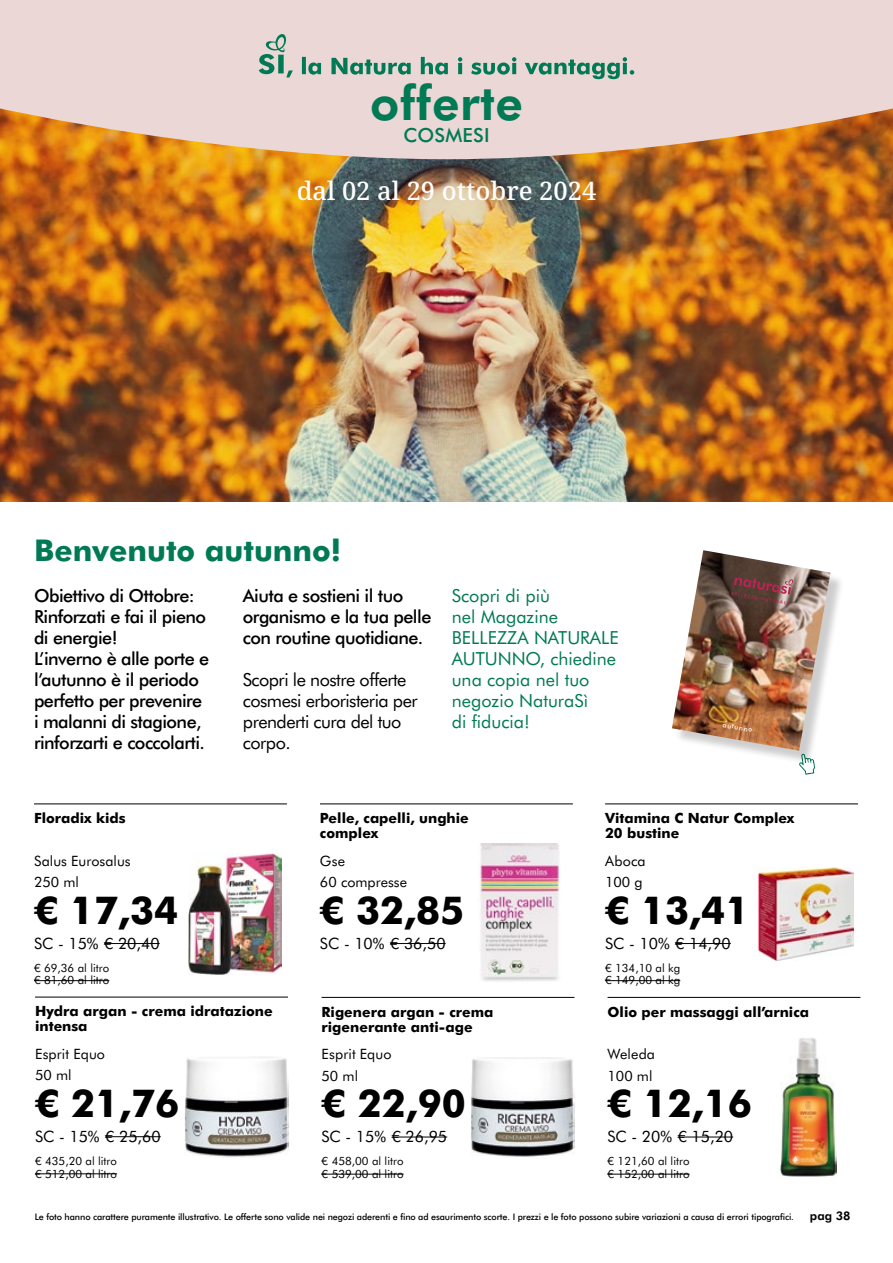
<style>
.page{position:relative;width:893px;height:1263px;background:#fff}
.page>*{position:absolute;margin:0;border:0;box-sizing:border-box;transform-origin:0 0}
.t1{font:700 48px "Futura BT";letter-spacing:.01em;color:#007a54}
.t2{font:800 38.4px "Futura BT";color:#000}
.t3{font:800 30px "Futura BT";color:#007a54}
.t4{font:500 25.5px "Noto Serif";color:#fff}
.t5{font:500 19.5px "Futura BT";letter-spacing:.01em;color:#007a54}
.t6{font:500 18px/21px "Futura BT";letter-spacing:-.03em;color:#000}
.t7{font:18px/21px "Futura BT";color:#007a54}
.t8{font:18px/21px "Futura BT";letter-spacing:-.03em;color:#000}
.t9{font:15.6px "Futura BT";color:#000}
.t10{font:14.25px "Futura BT";color:#000}
.t11{font:800 14.1px/15px "Futura BT";color:#000}
.t12{font:700 12px "Futura BT";color:#000}
.t13{font:11.4px/12.8px "Futura BT";color:#000}
.t14{font:500 9px "Futura BT";letter-spacing:-.01em;color:#000}
.t15{font:500 6.75px "Futura BT";color:#fff}
.t16{font:500 4.5px "Futura BT";color:#b92454}
</style>
<div class="page">
<img style="left:0;top:159px;width:893px;height:343px">
<svg style="left:0;top:0;width:893px;height:159px;fill:#ead7d6"></svg>
<svg style="left:800px;top:766px;width:15px;height:9px"></svg>
<div style="left:675px;top:553px;width:170px;height:213px;background:#000;opacity:.2"></div>
<img style="left:672px;top:550px;width:158px;height:201px">
<svg style="left:734px;top:577px;width:59px;height:18px"></svg>
<svg style="left:259px;top:33px;width:375px;height:46px"></svg>
<div style="left:278px;top:55px;width:6px;height:18px;background:#007a54"></div>
<img style="left:184px;top:1057px;width:104px;height:100px">
<hr style="left:105px;top:1136px;width:56px;height:1px;background:#000">
<hr style="left:35px;top:1173px;width:82px;height:1px;background:#000">
<hr style="left:35px;top:997px;width:253px;height:1px;background:#000">
<img style="left:471px;top:1057px;width:104px;height:100px">
<hr style="left:392px;top:1136px;width:55px;height:1px;background:#000">
<hr style="left:322px;top:1174px;width:82px;height:1px;background:#000">
<hr style="left:322px;top:997px;width:252px;height:1px;background:#000">
<img style="left:781px;top:1038px;width:55px;height:139px">
<hr style="left:678px;top:1136px;width:55px;height:1px;background:#000">
<hr style="left:608px;top:1174px;width:82px;height:1px;background:#000">
<hr style="left:608px;top:997px;width:252px;height:1px;background:#000">
<img style="left:189px;top:854px;width:92px;height:120px">
<hr style="left:104px;top:943px;width:56px;height:1px;background:#000">
<hr style="left:34px;top:980px;width:75px;height:1px;background:#000">
<hr style="left:34px;top:804px;width:253px;height:1px;background:#000">
<img style="left:479px;top:844px;width:81px;height:138px">
<hr style="left:390px;top:943px;width:56px;height:1px;background:#000">
<hr style="left:320px;top:804px;width:253px;height:1px;background:#000">
<img style="left:759px;top:867px;width:95px;height:94px">
<hr style="left:675px;top:943px;width:56px;height:1px;background:#000">
<hr style="left:605px;top:980px;width:75px;height:1px;background:#000">
<hr style="left:605px;top:804px;width:253px;height:1px;background:#000">
<h1 class="t1" style="left:370px;top:69px;width:154px">offerte</h1>
<p class="t5" style="left:403px;top:122px;width:88px">COSMESI</p>
<h3 class="t4" style="left:297px;top:173px;width:301px">dal 02 al 29 ottobre 2024</h3>
<h3 class="t3" style="left:34px;top:529px;width:309px">Benvenuto autunno!</h3>
<p class="t6" style="left:34px;top:584px;width:177px">Obiettivo di Ottobre:<br>Rinforzati e fai il pieno di energie!<br>L’inverno è alle porte e l’autunno è il periodo perfetto per prevenire i malanni di stagione, rinforzarti e coccolarti.</p>
<p class="t6" style="left:243px;top:584px;width:190px">Aiuta e sostieni il tuo organismo e la tua pelle con routine quotidiane.</p>
<p class="t8" style="left:243px;top:669px;width:176px">Scopri le nostre offerte cosmesi erboristeria per prenderti cura del tuo corpo.</p>
<p class="t7" style="left:452px;top:585px;width:168px">Scopri di più<br>nel Magazine<br>BELLEZZA NATURALE<br>AUTUNNO, chiedine una copia nel tuo negozio NaturaSì<br>di fiducia!</p>
<p class="t16" style="left:732px;top:590px;width:60px;rotate:10deg">BELLEZZA NATURALE</p>
<p class="t15" style="left:724px;top:720px;width:31px;rotate:10deg">autunno</p>
<p class="t11" style="left:34px;top:810px;width:93px">Floradix kids</p>
<p class="t11" style="left:320px;top:810px;width:150px">Pelle, capelli, unghie complex</p>
<p class="t11" style="left:605px;top:810px;width:191px">Vitamina C Natur Complex<br>20 bustine</p>
<p class="t10" style="left:34px;top:851px;width:98px">Salus Eurosalus</p>
<p class="t10" style="left:320px;top:851px;width:27px">Gse</p>
<p class="t10" style="left:605px;top:851px;width:42px">Aboca</p>
<p class="t10" style="left:34px;top:872px;width:46px">250 ml</p>
<h2 class="t2" style="left:34px;top:883px;width:146px">€ 17,34</h2>
<p class="t10" style="left:320px;top:872px;width:89px">60 compresse</p>
<h2 class="t2" style="left:320px;top:883px;width:146px">€ 32,85</h2>
<p class="t10" style="left:605px;top:872px;width:39px">100 g</p>
<h2 class="t2" style="left:605px;top:883px;width:146px">€ 13,41</h2>
<p class="t9" style="left:34px;top:932px;width:127px">SC - 15% € 20,40</p>
<p class="t13" style="left:34px;top:961px;width:77px">€ 69,36 al litro € 81,60 al litro</p>
<p class="t9" style="left:320px;top:932px;width:127px">SC - 10% € 36,50</p>
<p class="t9" style="left:605px;top:932px;width:127px">SC - 10% € 14,90</p>
<p class="t13" style="left:605px;top:961px;width:77px">€ 134,10 al kg € 149,00 al kg</p>
<p class="t11" style="left:35px;top:1003px;width:239px">Hydra argan - crema idratazione intensa</p>
<p class="t11" style="left:322px;top:1003px;width:173px">Rigenera argan - crema rigenerante anti-age</p>
<p class="t11" style="left:608px;top:1003px;width:203px">Olio per massaggi all’arnica</p>
<p class="t10" style="left:35px;top:1044px;width:71px">Esprit Equo</p>
<p class="t10" style="left:322px;top:1044px;width:71px">Esprit Equo</p>
<p class="t10" style="left:608px;top:1044px;width:49px">Weleda</p>
<p class="t10" style="left:35px;top:1065px;width:38px">50 ml</p>
<h2 class="t2" style="left:35px;top:1076px;width:146px">€ 21,76</h2>
<p class="t10" style="left:322px;top:1066px;width:38px">50 ml</p>
<h2 class="t2" style="left:322px;top:1076px;width:146px">€ 22,90</h2>
<p class="t10" style="left:608px;top:1066px;width:46px">100 ml</p>
<h2 class="t2" style="left:608px;top:1076px;width:146px">€ 12,16</h2>
<p class="t9" style="left:35px;top:1126px;width:127px">SC - 15% € 25,60</p>
<p class="t13" style="left:35px;top:1154px;width:84px">€ 435,20 al litro € 512,00 al litro</p>
<p class="t9" style="left:322px;top:1126px;width:127px">SC - 15% € 26,95</p>
<p class="t13" style="left:322px;top:1154px;width:84px">€ 458,00 al litro € 539,00 al litro</p>
<p class="t9" style="left:608px;top:1126px;width:127px">SC - 20% € 15,20</p>
<p class="t13" style="left:608px;top:1154px;width:84px">€ 121,60 al litro € 152,00 al litro</p>
<p class="t14" style="left:35px;top:1211px;width:761px">Le foto hanno carattere puramente illustrativo. Le offerte sono valide nei negozi aderenti e fino ad esaurimento scorte. I prezzi e le foto possono subire variazioni a causa di errori tipografici.</p>
<p class="t12" style="left:810px;top:1208px;width:42px">pag 38</p>
</div>
